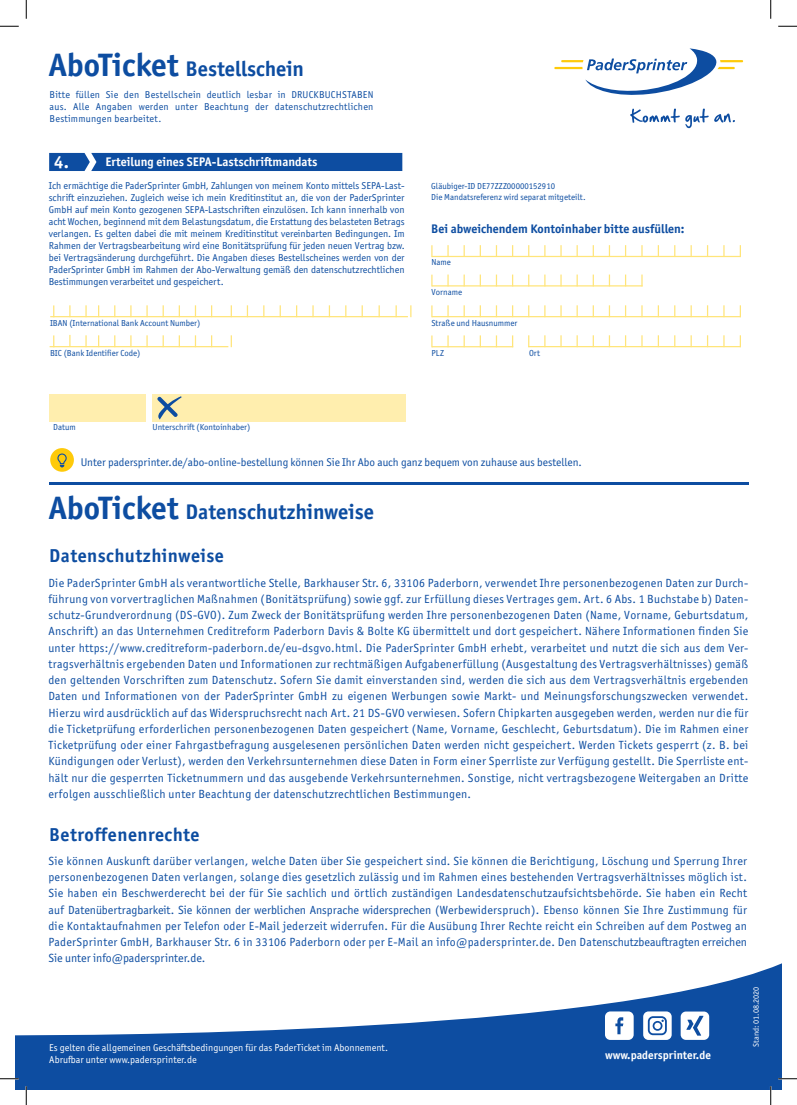
<style>
.page{position:relative;width:797px;height:1105px;background:#fff}
.page>*{position:absolute;margin:0;border:0;box-sizing:border-box;transform-origin:0 0}
.t1{font:700 21.25px "Officina Sans ITC Pro";color:#0d4da1}
.t2{font:700 18.75px "Officina Sans ITC Pro";letter-spacing:.025em;color:#0d4da1}
.t3{font:700 12.5px "Officina Sans ITC Pro";color:#0d4da1}
.t4{font:700 12.5px "Officina Sans ITC Pro";color:#fff}
.t5{font:11.88px/16.2px "Officina Sans ITC Pro";letter-spacing:.02em;color:#0d4da1;text-align:justify}
.t6{font:700 11.5px "Officina Sans ITC Pro";color:#fff}
.t7{font:11.25px "Officina Sans ITC Pro";color:#0d4da1}
.t8{font:10px/12px "Officina Sans ITC Pro";letter-spacing:.02em;color:#0d4da1;text-align:justify}
.t9{font:10px/12px "Officina Sans ITC Pro";color:#fff}
.t10{font:8.75px "Officina Sans ITC Pro";color:#0d4da1}
.t11{font:8.12px "Officina Sans ITC Pro";color:#fff}
.s1{font-size:32.5px}
.s2{font-size:17.5px}
</style>
<div class="page">
<hr style="left:49px;top:482px;width:699px;height:2px;background:#0d4da1">
<svg style="left:16px;top:963px;width:765px;height:126px;fill:#0d4da1"></svg>
<svg style="left:605px;top:1011px;width:28px;height:29px"></svg>
<svg style="left:643px;top:1011px;width:28px;height:29px"></svg>
<svg style="left:680px;top:1011px;width:29px;height:29px"></svg>
<hr style="left:50px;top:346px;width:178px;height:1px;background:#ffe57a">
<hr style="left:50px;top:316px;width:358px;height:1px;background:#ffe57a">
<svg style="left:69px;top:335px;width:2px;height:11px"></svg>
<svg style="left:69px;top:305px;width:2px;height:11px"></svg>
<svg style="left:85px;top:335px;width:2px;height:11px"></svg>
<svg style="left:85px;top:305px;width:2px;height:11px"></svg>
<svg style="left:146px;top:335px;width:2px;height:11px"></svg>
<svg style="left:146px;top:305px;width:2px;height:11px"></svg>
<svg style="left:162px;top:335px;width:2px;height:11px"></svg>
<svg style="left:162px;top:305px;width:2px;height:11px"></svg>
<svg style="left:231px;top:335px;width:1px;height:12px"></svg>
<svg style="left:279px;top:305px;width:2px;height:11px"></svg>
<svg style="left:312px;top:305px;width:2px;height:11px"></svg>
<svg style="left:361px;top:305px;width:2px;height:11px"></svg>
<svg style="left:378px;top:305px;width:2px;height:11px"></svg>
<svg style="left:395px;top:305px;width:2px;height:11px"></svg>
<svg style="left:410px;top:305px;width:1px;height:12px"></svg>
<div style="left:49px;top:153px;width:353px;height:18px;background:#0d4da1"></div>
<hr style="left:432px;top:256px;width:309px;height:1px;background:#ffe57a">
<hr style="left:432px;top:316px;width:309px;height:1px;background:#ffe57a">
<hr style="left:432px;top:285px;width:210px;height:1px;background:#ffe57a">
<hr style="left:528px;top:346px;width:213px;height:1px;background:#ffe57a">
<hr style="left:432px;top:346px;width:81px;height:1px;background:#ffe57a">
<svg style="left:463px;top:245px;width:2px;height:11px"></svg>
<svg style="left:463px;top:305px;width:2px;height:11px"></svg>
<svg style="left:463px;top:275px;width:2px;height:11px"></svg>
<svg style="left:463px;top:335px;width:2px;height:11px"></svg>
<svg style="left:479px;top:245px;width:2px;height:11px"></svg>
<svg style="left:479px;top:305px;width:2px;height:11px"></svg>
<svg style="left:479px;top:275px;width:2px;height:11px"></svg>
<svg style="left:479px;top:335px;width:2px;height:11px"></svg>
<svg style="left:576px;top:245px;width:2px;height:11px"></svg>
<svg style="left:576px;top:305px;width:2px;height:11px"></svg>
<svg style="left:576px;top:275px;width:2px;height:11px"></svg>
<svg style="left:576px;top:335px;width:2px;height:11px"></svg>
<svg style="left:592px;top:245px;width:2px;height:11px"></svg>
<svg style="left:592px;top:305px;width:2px;height:11px"></svg>
<svg style="left:592px;top:275px;width:2px;height:11px"></svg>
<svg style="left:592px;top:335px;width:2px;height:11px"></svg>
<svg style="left:657px;top:245px;width:2px;height:11px"></svg>
<svg style="left:657px;top:305px;width:2px;height:11px"></svg>
<svg style="left:657px;top:335px;width:2px;height:11px"></svg>
<svg style="left:739px;top:245px;width:2px;height:11px"></svg>
<svg style="left:739px;top:305px;width:2px;height:11px"></svg>
<svg style="left:739px;top:335px;width:2px;height:11px"></svg>
<svg style="left:431px;top:335px;width:1px;height:12px"></svg>
<svg style="left:431px;top:245px;width:1px;height:12px"></svg>
<svg style="left:431px;top:305px;width:1px;height:12px"></svg>
<div style="left:49px;top:394px;width:97px;height:27px;background:#ffeeae"></div>
<div style="left:152px;top:394px;width:253px;height:27px;background:#ffeeae"></div>
<svg style="left:157px;top:396px;width:25px;height:24px"></svg>
<svg style="left:554px;top:48px;width:189px;height:47px"></svg>
<svg style="left:630px;top:109px;width:105px;height:19px"></svg>
<div style="left:50px;top:448px;width:24px;height:24px;background:#feca0a;border-radius:50%"></div>
<svg style="left:57px;top:453px;width:10px;height:14px"></svg>
<svg style="left:0;top:25px;width:19px;height:2px"></svg>
<svg style="left:778px;top:25px;width:19px;height:2px"></svg>
<svg style="left:0;top:1078px;width:19px;height:1px"></svg>
<svg style="left:778px;top:1078px;width:19px;height:1px"></svg>
<svg style="left:25px;top:0;width:2px;height:19px"></svg>
<svg style="left:25px;top:1086px;width:2px;height:19px"></svg>
<svg style="left:770px;top:0;width:1px;height:19px"></svg>
<svg style="left:770px;top:1086px;width:1px;height:19px"></svg>
<h1 class="t1" style="left:49px;top:56px;width:257px"><span class="s1">AboTicket</span> Bestellschein</h1>
<p class="t8" style="left:50px;top:88px;width:325px">Bitte füllen Sie den Bestellschein deutlich lesbar in DRUCKBUCHSTABEN aus. Alle Angaben werden unter Beachtung der datenschutzrechtlichen Bestimmungen bearbeitet.</p>
<p class="t4" style="left:54px;top:154px;width:265px"><span class="s2">4.</span> Erteilung eines SEPA-Lastschriftmandats</p>
<p class="t8" style="left:49px;top:180px;width:357px">Ich ermächtige die PaderSprinter GmbH, Zahlungen von meinem Konto mittels SEPA-Last&shy;schrift einzuziehen. Zugleich weise ich mein Kreditinstitut an, die von der PaderSprinter GmbH auf mein Konto gezogenen SEPA-Lastschriften einzulösen. Ich kann innerhalb von acht Wochen, beginnend mit dem Belastungsdatum, die Erstattung des belasteten Betrags verlangen. Es gelten dabei die mit meinem Kreditinstitut vereinbarten Bedingungen. Im Rahmen der Vertragsbearbeitung wird eine Bonitätsprüfung für jeden neuen Vertrag bzw. bei Vertragsänderung durchgeführt. Die Angaben dieses Bestellscheines werden von der PaderSprinter GmbH im Rahmen der Abo-Verwaltung gemäß den datenschutzrechtlichen Bestimmungen verarbeitet und gespeichert.</p>
<p class="t10" style="left:50px;top:318px;width:152px">IBAN (International Bank Account Number)</p>
<p class="t10" style="left:50px;top:348px;width:92px">BIC (Bank Identifier Code)</p>
<p class="t10" style="left:53px;top:422px;width:24px">Datum</p>
<p class="t10" style="left:153px;top:422px;width:99px">Unterschrift (Kontoinhaber)</p>
<p class="t10" style="left:431px;top:180px;width:125px">Gläubiger-ID DE77ZZZ00000152910</p>
<p class="t10" style="left:431px;top:192px;width:156px">Die Mandatsreferenz wird separat mitgeteilt.</p>
<p class="t3" style="left:431px;top:221px;width:255px">Bei abweichendem Kontoinhaber bitte ausfüllen:</p>
<p class="t10" style="left:431px;top:257px;width:21px">Name</p>
<p class="t10" style="left:431px;top:287px;width:32px">Vorname</p>
<p class="t10" style="left:431px;top:317px;width:87px">Straße und Hausnummer</p>
<p class="t10" style="left:431px;top:347px;width:14px">PLZ</p>
<p class="t10" style="left:529px;top:347px;width:13px">Ort</p>
<p class="t7" style="left:81px;top:456px;width:502px">Unter padersprinter.de/abo-online-bestellung können Sie Ihr Abo auch ganz bequem von zuhause aus bestellen.</p>
<h1 class="t1" style="left:49px;top:499px;width:326px"><span class="s1">AboTicket</span> Datenschutzhinweise</h1>
<h2 class="t2" style="left:49px;top:544px;width:176px">Datenschutzhinweise</h2>
<p class="t5" style="left:48px;top:575px;width:701px">Die PaderSprinter GmbH als verantwortliche Stelle, Barkhauser Str. 6, 33106 Paderborn, verwendet Ihre personenbezogenen Daten zur Durch&shy;führung von vorvertraglichen Maßnahmen (Bonitätsprüfung) sowie ggf. zur Erfüllung dieses Vertrages gem. Art. 6 Abs. 1 Buchstabe b) Daten&shy;schutz-Grundverordnung (DS-GVO). Zum Zweck der Bonitätsprüfung werden Ihre personenbezogenen Daten (Name, Vorname, Geburtsdatum, Anschrift) an das Unternehmen Creditreform Paderborn Davis &amp; Bolte KG übermittelt und dort gespeichert. Nähere Informationen finden Sie unter https://www.creditreform-paderborn.de/eu-dsgvo.html. Die PaderSprinter GmbH erhebt, verarbeitet und nutzt die sich aus dem Ver&shy;tragsverhältnis ergebenden Daten und Informationen zur rechtmäßigen Aufgabenerfüllung (Ausgestaltung des Vertragsverhältnisses) gemäß den geltenden Vorschriften zum Datenschutz. Sofern Sie damit einverstanden sind, werden die sich aus dem Vertragsverhältnis ergebenden Daten und Informationen von der PaderSprinter GmbH zu eigenen Werbungen sowie Markt- und Meinungsforschungszwecken verwendet.<br>Hierzu wird ausdrücklich auf das Widerspruchsrecht nach Art. 21 DS-GVO verwiesen. Sofern Chipkarten ausgegeben werden, werden nur die für die Ticketprüfung erforderlichen personenbezogenen Daten gespeichert (Name, Vorname, Geschlecht, Geburtsdatum). Die im Rahmen einer Ticketprüfung oder einer Fahrgastbefragung ausgelesenen persönlichen Daten werden nicht gespeichert. Werden Tickets gesperrt (z. B. bei Kündigungen oder Verlust), werden den Verkehrsunternehmen diese Daten in Form einer Sperrliste zur Verfügung gestellt. Die Sperrliste ent&shy;hält nur die gesperrten Ticketnummern und das ausgebende Verkehrsunternehmen. Sonstige, nicht vertragsbezogene Weitergaben an Dritte erfolgen ausschließlich unter Beachtung der datenschutzrechtlichen Bestimmungen.</p>
<h2 class="t2" style="left:49px;top:823px;width:152px">Betroffenenrechte</h2>
<p class="t5" style="left:48px;top:853px;width:700px">Sie können Auskunft darüber verlangen, welche Daten über Sie gespeichert sind. Sie können die Berichtigung, Löschung und Sperrung Ihrer personenbezogenen Daten verlangen, solange dies gesetzlich zulässig und im Rahmen eines bestehenden Vertragsverhältnisses möglich ist.<br>Sie haben ein Beschwerderecht bei der für Sie sachlich und örtlich zuständigen Landesdatenschutzaufsichtsbehörde. Sie haben ein Recht auf Datenübertragbarkeit. Sie können der werblichen Ansprache widersprechen (Werbewiderspruch). Ebenso können Sie Ihre Zustimmung für die Kontaktaufnahmen per Telefon oder E-Mail jederzeit widerrufen. Für die Ausübung Ihrer Rechte reicht ein Schreiben auf dem Postweg an PaderSprinter GmbH, Barkhauser Str. 6 in 33106 Paderborn oder per E-Mail an info@padersprinter.de. Den Datenschutzbeauftragten erreichen Sie unter info@padersprinter.de.</p>
<p class="t9" style="left:49px;top:1041px;width:340px">Es gelten die allgemeinen Geschäftsbedingungen für das PaderTicket im Abonnement.<br>Abrufbar unter www.padersprinter.de</p>
<p class="t6" style="left:605px;top:1048px;width:108px">www.padersprinter.de</p>
<p class="t11" style="left:751px;top:1047px;width:62px;rotate:-90deg">Stand: 01.08.2020</p>
</div>
